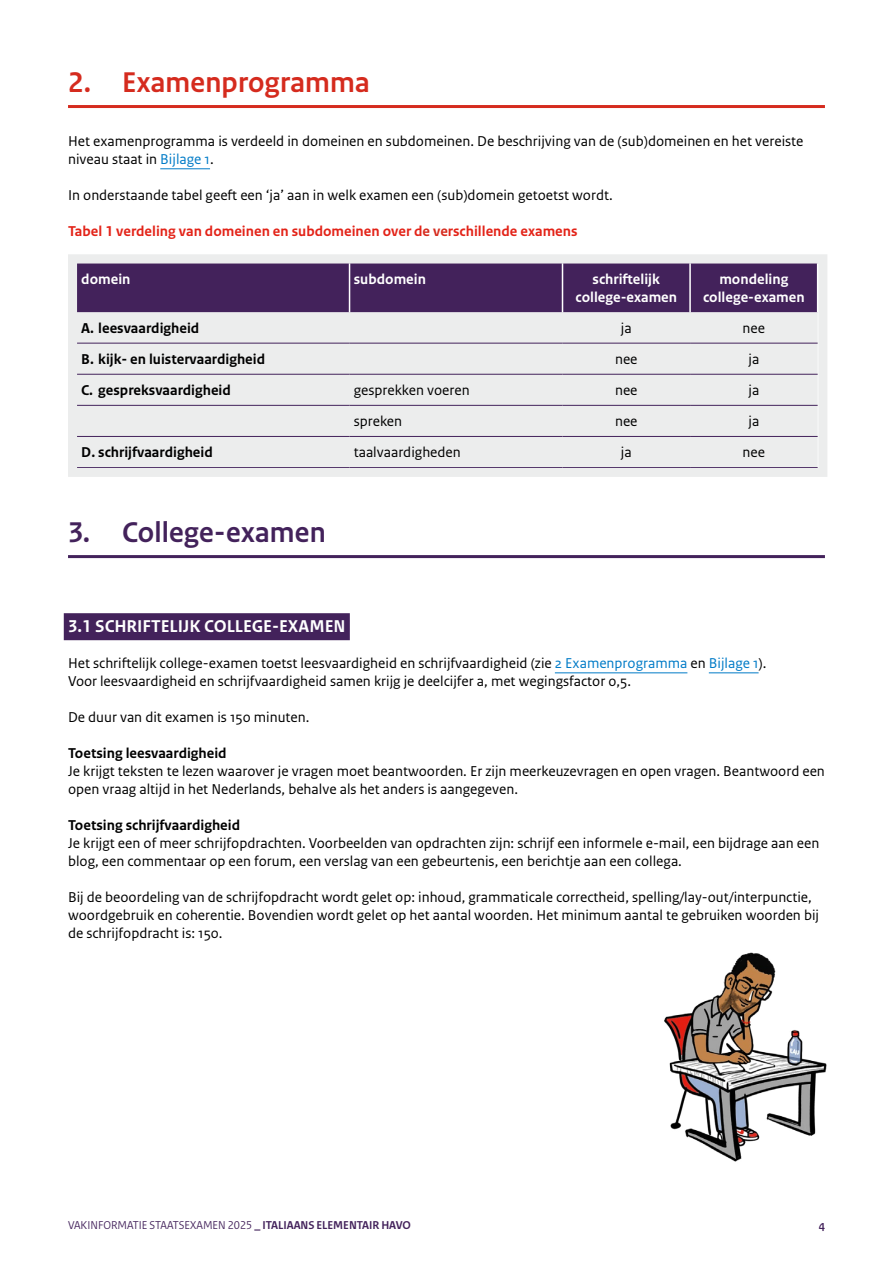
<style>
.page{position:relative;width:893px;height:1263px;background:#fff}
.page>*{position:absolute;margin:0;border:0;box-sizing:border-box;transform-origin:0 0}
.H2_kop_1_Paars{font:700 30px "Rijksoverheid Sans Heading";letter-spacing:.01em;color:#d52b1e}
.H2_kop_1_Paars-2{font:700 30px "Rijksoverheid Sans Heading";letter-spacing:.005em;color:#43225b}
.H3_kop{font:700 18px "Rijksoverheid Sans Text";color:#fff}
.P_bodytekst{font:15px/18px "Rijksoverheid Sans Text";color:#000}
.P_bodytekst-2{font:700 15px "Rijksoverheid Sans Text";color:#000}
.P_Tabelverwijzing{font:700 15px "Rijksoverheid Sans Text";color:#e32318}
.P_bodytekst-3{font:700 15px/18px "Rijksoverheid Sans Text";color:#fff;text-align:center}
.Tabel_bodytekst{font:15px "Rijksoverheid Sans Text";color:#000}
.H5_tussenkop{font:700 15px "Rijksoverheid Sans Text";color:#000}
.t1{font:12px "Rijksoverheid Sans Heading";color:#43225b}
.t2{font:700 12px "Rijksoverheid Sans Heading";color:#43225b}
.s1{color:#007bc7}
.s2{color:#d52b1e}
.s3{font-weight:700}
</style>
<div class="page">
<hr style="left:68px;top:105px;width:757px;height:3px;background:#d52b1e">
<hr style="left:160px;top:168px;width:50px;height:1px;background:#007bc7">
<hr style="left:68px;top:555px;width:757px;height:3px;background:#43225b">
<div style="left:64px;top:613px;width:286px;height:27px;background:#43225b"></div>
<hr style="left:555px;top:672px;width:132px;height:1px;background:#007bc7">
<hr style="left:709px;top:672px;width:50px;height:1px;background:#007bc7">
<svg style="left:68px;top:254px;width:759px;height:223px;background:#c4bdcb"></svg>
<img style="left:664px;top:952px;width:163px;height:210px">
<h2 class="H2_kop_1_Paars" style="left:68px;top:66px;width:303px">2. Examenprogramma</h2>
<p class="P_bodytekst" style="left:68px;top:133px;width:737px">Het examenprogramma is verdeeld in domeinen en subdomeinen. De beschrijving van de (sub)domeinen en het vereiste niveau staat in <span class="s1">Bijlage 1</span>.</p>
<p class="P_bodytekst" style="left:68px;top:187px;width:546px">In onderstaande tabel geeft een ‘ja’ aan in welk examen een (sub)domein getoetst wordt.</p>
<p class="P_Tabelverwijzing" style="left:68px;top:223px;width:511px">Tabel 1 verdeling van domeinen en subdomeinen over d<span class="s2">e ve</span>rschillende examens</p>
<p class="P_bodytekst-3" style="left:81px;top:270px;width:51px">domein</p>
<p class="P_bodytekst-3" style="left:354px;top:270px;width:74px">subdomein</p>
<p class="P_bodytekst-3" style="left:575px;top:270px;width:103px">schriftelijk college-examen</p>
<p class="P_bodytekst-3" style="left:703px;top:270px;width:103px">mondeling college-examen</p>
<p class="P_bodytekst-2" style="left:81px;top:319px;width:120px">A. leesvaardigheid</p>
<p class="Tabel_bodytekst" style="left:621px;top:319px;width:12px">ja</p>
<p class="Tabel_bodytekst" style="left:743px;top:319px;width:24px">nee</p>
<p class="P_bodytekst-2" style="left:81px;top:350px;width:185px">B. kijk- en luistervaardigheid</p>
<p class="Tabel_bodytekst" style="left:615px;top:350px;width:24px">nee</p>
<p class="Tabel_bodytekst" style="left:748px;top:350px;width:12px">ja</p>
<p class="P_bodytekst-2" style="left:81px;top:381px;width:151px">C. gespreksvaardigheid</p>
<p class="Tabel_bodytekst" style="left:354px;top:381px;width:117px">gesprekken voeren</p>
<p class="Tabel_bodytekst" style="left:615px;top:381px;width:24px">nee</p>
<p class="Tabel_bodytekst" style="left:748px;top:381px;width:12px">ja</p>
<p class="Tabel_bodytekst" style="left:354px;top:412px;width:50px">spreken</p>
<p class="Tabel_bodytekst" style="left:615px;top:412px;width:24px">nee</p>
<p class="Tabel_bodytekst" style="left:748px;top:412px;width:12px">ja</p>
<p class="P_bodytekst-2" style="left:81px;top:443px;width:133px">D. schrijfvaardigheid</p>
<p class="Tabel_bodytekst" style="left:354px;top:443px;width:109px">taalvaardigheden</p>
<p class="Tabel_bodytekst" style="left:621px;top:443px;width:12px">ja</p>
<p class="Tabel_bodytekst" style="left:743px;top:443px;width:24px">nee</p>
<h2 class="H2_kop_1_Paars-2" style="left:68px;top:516px;width:259px">3. College-examen</h2>
<h3 class="H3_kop" style="left:68px;top:616px;width:279px">3.1 SCHRIFTELIJK COLLEGE-EXAMEN</h3>
<p class="P_bodytekst" style="left:68px;top:655px;width:700px">Het schriftelijk college-examen toetst leesvaardigheid en schrijfvaardigheid (zie <span class="s1">2 Examenprogramma</span> en <span class="s1">Bijlage 1</span>).<br>Voor leesvaardigheid en schrijfvaardigheid samen krijg je deelcijfer a, met wegingsfactor 0,5.</p>
<p class="P_bodytekst" style="left:68px;top:709px;width:243px">De duur van dit examen is 150 minuten.</p>
<h5 class="H5_tussenkop" style="left:68px;top:745px;width:160px">Toetsing leesvaardigheid</h5>
<p class="P_bodytekst" style="left:68px;top:763px;width:758px">Je krijgt teksten te lezen waarover je vragen moet beantwoorden. Er zijn meerkeuzevragen en open vragen. Beantwoord een open vraag altijd in het Nederlands, behalve als het anders is aangegeven.</p>
<h5 class="H5_tussenkop" style="left:68px;top:817px;width:174px">Toetsing schrijfvaardigheid</h5>
<p class="P_bodytekst" style="left:68px;top:835px;width:753px">Je krijgt een of meer schrijfopdrachten. Voorbeelden van opdrachten zijn: schrijf een informele e-mail, een bijdrage aan een blog, een commentaar op een forum, een verslag van een gebeurtenis, een berichtje aan een collega.</p>
<p class="P_bodytekst" style="left:68px;top:889px;width:753px">Bij de beoordeling van de schrijfopdracht wordt gelet op: inhoud, grammaticale correctheid, spelling/lay-out/interpunctie, woordgebruik en coherentie. Bovendien wordt gelet op het aantal woorden. Het minimum aantal te gebruiken woorden bij de schrijfopdracht is: 150.</p>
<p class="t1" style="left:68px;top:1218px;width:344px">VAKINFORMATIE STAATSEXAMEN 2025 <span class="s3">_ ITALIAANS ELEMENTAIR HAVO</span></p>
<p class="t2" style="left:819px;top:1219px;width:8px">4</p>
</div>
